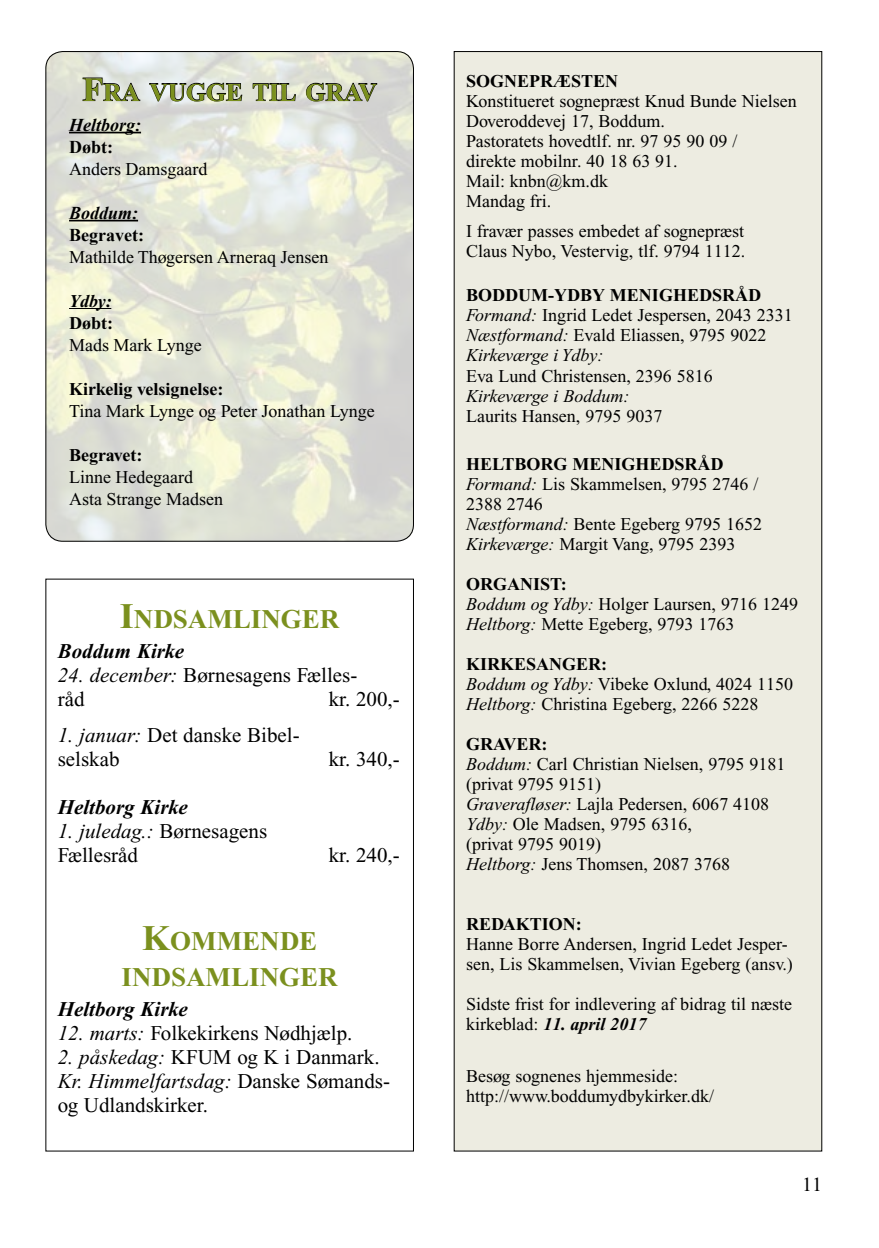
<style>
.page{position:relative;width:879px;height:1248px;background:#fff}
.page>*{position:absolute;margin:0;border:0;box-sizing:border-box;transform-origin:0 0}
.t1{font:700 27px/36px "Times New Roman PS Std";color:#7b901e;text-align:center}
.t2{font:700 25.6px "Times New Roman PS Std";color:#7b901e}
.t3{font:21px/24px "Times New Roman PS Std";color:#000}
.t4{font:italic 700 21px "Times New Roman PS Std";color:#000}
.t5{font:20px "Times New Roman PS Std";color:#000}
.t6{font:18px/20px "Times New Roman PS Std";color:#000}
.t7{font:700 18px "Times New Roman PS Std";color:#000}
.t8{font:italic 18px "Times New Roman PS Std";color:#000}
.t9{font:italic 700 18px "Times New Roman";color:#000}
.t10{font:700 18px "Times New Roman";color:#000}
.t11{font:italic 700 18px "Times New Roman PS Std";color:#000}
.s1{font-size:34px}
.s2{font-size:36px}
.s3{font-style:italic}
.s4{font-weight:700}
.s5{font-weight:700;font-style:italic}
</style>
<div class="page">
<img style="left:45px;top:51px;width:369px;height:490px">
<div style="left:454px;top:52px;width:368px;height:1098px;background:#edece1"></div>
<hr style="left:69px;top:132px;width:72px;height:1px;background:#000">
<hr style="left:69px;top:220px;width:69px;height:1px;background:#000">
<hr style="left:69px;top:308px;width:42px;height:1px;background:#000">
<svg style="left:82px;top:77px;width:59px;height:24px"></svg>
<svg style="left:149px;top:82px;width:94px;height:20px;background:#a6a9a6"></svg>
<svg style="left:252px;top:83px;width:44px;height:18px"></svg>
<svg style="left:306px;top:82px;width:71px;height:20px"></svg>
<h2 class="t2" style="left:82px;top:78px;width:296px"><span class="s1">F</span>RA VUGGE TIL GRAV</h2>
<p class="t9" style="left:69px;top:112px;width:73px">Heltborg:</p>
<p class="t10" style="left:69px;top:134px;width:45px">Døbt:</p>
<p class="t6" style="left:69px;top:159px;width:140px">Anders Damsgaard</p>
<p class="t9" style="left:69px;top:200px;width:71px">Boddum:</p>
<p class="t10" style="left:69px;top:222px;width:76px">Begravet:</p>
<p class="t6" style="left:69px;top:247px;width:261px">Mathilde Thøgersen Arneraq Jensen</p>
<p class="t11" style="left:69px;top:291px;width:44px">Ydby:</p>
<p class="t7" style="left:69px;top:312px;width:45px">DØBT:</p>
<p class="t6" style="left:69px;top:335px;width:134px">Mads Mark Lynge</p>
<p class="t7" style="left:69px;top:378px;width:156px">KIRKELIG VELSIGNELSE:</p>
<p class="t6" style="left:69px;top:401px;width:307px">Tina Mark Lynge og Peter Jonathan Lynge</p>
<p class="t7" style="left:69px;top:444px;width:75px">BEGRAVET:</p>
<p class="t6" style="left:69px;top:465px;width:155px;line-height:22px">Linne Hedegaard<br>Asta Strange Madsen</p>
<h1 class="t1" style="left:120px;top:600px;width:221px"><span class="s2">I</span>NDSAMLINGER</h1>
<p class="t4" style="left:58px;top:639px;width:128px">Boddum Kirke</p>
<p class="t3" style="left:58px;top:662px;width:301px"><span class="s3">24. december:</span> Børnesagens Fælles&shy;råd</p>
<p class="t3" style="left:329px;top:686px;width:73px">kr. 200,-</p>
<p class="t3" style="left:58px;top:722px;width:243px"><span class="s3">1. januar:</span> Det danske Bibel&shy;selskab</p>
<p class="t4" style="left:58px;top:795px;width:131px">Heltborg Kirke</p>
<p class="t3" style="left:58px;top:818px;width:211px"><span class="s3">1. juledag.:</span> Børnesagens<br>Fællesråd</p>
<p class="t3" style="left:329px;top:746px;width:73px">kr. 340,-</p>
<p class="t3" style="left:329px;top:842px;width:73px">kr. 240,-</p>
<h1 class="t1" style="left:122px;top:922px;width:218px"><span class="s2">K</span>OMMENDE<br>INDSAMLINGER</h1>
<p class="t4" style="left:58px;top:997px;width:131px">Heltborg Kirke</p>
<p class="t3" style="left:58px;top:1020px;width:296px"><span class="s3">12. marts:</span> Folkekirkens Nødhjælp.</p>
<p class="t3" style="left:58px;top:1044px;width:334px"><span class="s3">2. påskedag:</span> KFUM og K i Danmark.<br><span class="s3">Kr. Himmelfartsdag:</span> Danske Sømands&shy;og Udlandskirker.</p>
<p class="t7" style="left:466px;top:71px;width:154px">SOGNEPRÆSTEN</p>
<p class="t6" style="left:466px;top:91px;width:332px">Konstitueret sognepræst Knud Bunde Nielsen<br>Doveroddevej 17, Boddum.<br>Pastoratets hovedtlf. nr. 97 95 90 09 /<br>direkte mobilnr. 40 18 63 91.<br>Mail: knbn@km.dk<br>Mandag fri.</p>
<p class="t6" style="left:466px;top:221px;width:281px">I fravær passes embedet af sognepræst<br>Claus Nybo, Vestervig, tlf. 9794 1112.</p>
<p class="t6" style="left:466px;top:285px;width:328px"><span class="s4">BODDUM-YDBY MENIGHEDSRÅD<br></span><span class="s3">Formand:</span> Ingrid Ledet Jespersen, 2043 2331<br><span class="s3">Næstformand:</span> Evald Eliassen, 9795 9022<br><span class="s3">Kirkeværge i Ydby:</span></p>
<p class="t6" style="left:466px;top:365px;width:248px">Eva Lund Christensen, 2396 5816</p>
<p class="t8" style="left:466px;top:386px;width:165px">Kirkeværge i Boddum:</p>
<p class="t6" style="left:466px;top:405px;width:198px">Laurits Hansen, 9795 9037</p>
<p class="t6" style="left:466px;top:453px;width:298px"><span class="s4">HELTBORG MENIGHEDSRÅD<br></span><span class="s3">Formand:</span> Lis Skammelsen, 9795 2746 /<br>2388 2746<br><span class="s3">Næstformand:</span> Bente Egeberg 9795 1652<br><span class="s3">Kirkeværge:</span> Margit Vang, 9795 2393</p>
<p class="t6" style="left:466px;top:573px;width:333px"><span class="s4">ORGANIS T:<br></span><span class="s3">Boddum og Ydby:</span> Holger Laursen, 9716 1249<br><span class="s3">Heltborg:</span> Mette Egeberg, 9793 1763</p>
<p class="t6" style="left:466px;top:653px;width:329px"><span class="s4">KIRKESANGER:<br></span><span class="s3">Boddum og Ydby:</span> Vibeke Oxlund, 4024 1150<br><span class="s3">Heltborg:</span> Christina Egeberg, 2266 5228</p>
<p class="t6" style="left:466px;top:733px;width:321px"><span class="s4">GRAVER:<br></span><span class="s3">Boddum:</span> Carl Christian Nielsen, 9795 9181 (privat 9795 9151)<br><span class="s3">Graverafløser:</span> Lajla Pedersen, 6067 4108<br><span class="s3">Ydby:</span> Ole Madsen, 9795 6316,<br>(privat 9795 9019)<br><span class="s3">Heltborg:</span> Jens Thomsen, 2087 3768</p>
<p class="t7" style="left:466px;top:913px;width:117px">REDAKTION:</p>
<p class="t6" style="left:466px;top:933px;width:328px">Hanne Borre Andersen, Ingrid Ledet Jesper&shy;sen, Lis Skammelsen, Vivian Egeberg (ansv.)</p>
<p class="t6" style="left:466px;top:993px;width:327px">Sidste frist for indlevering af bidrag til næste kirkeblad: <span class="s5">11. april 2017</span></p>
<p class="t6" style="left:466px;top:1065px;width:250px">Besøg sognenes hjemmeside: http://www.boddumydbykirker.dk/</p>
<p class="t5" style="left:802px;top:1173px;width:21px">11</p>
</div>
